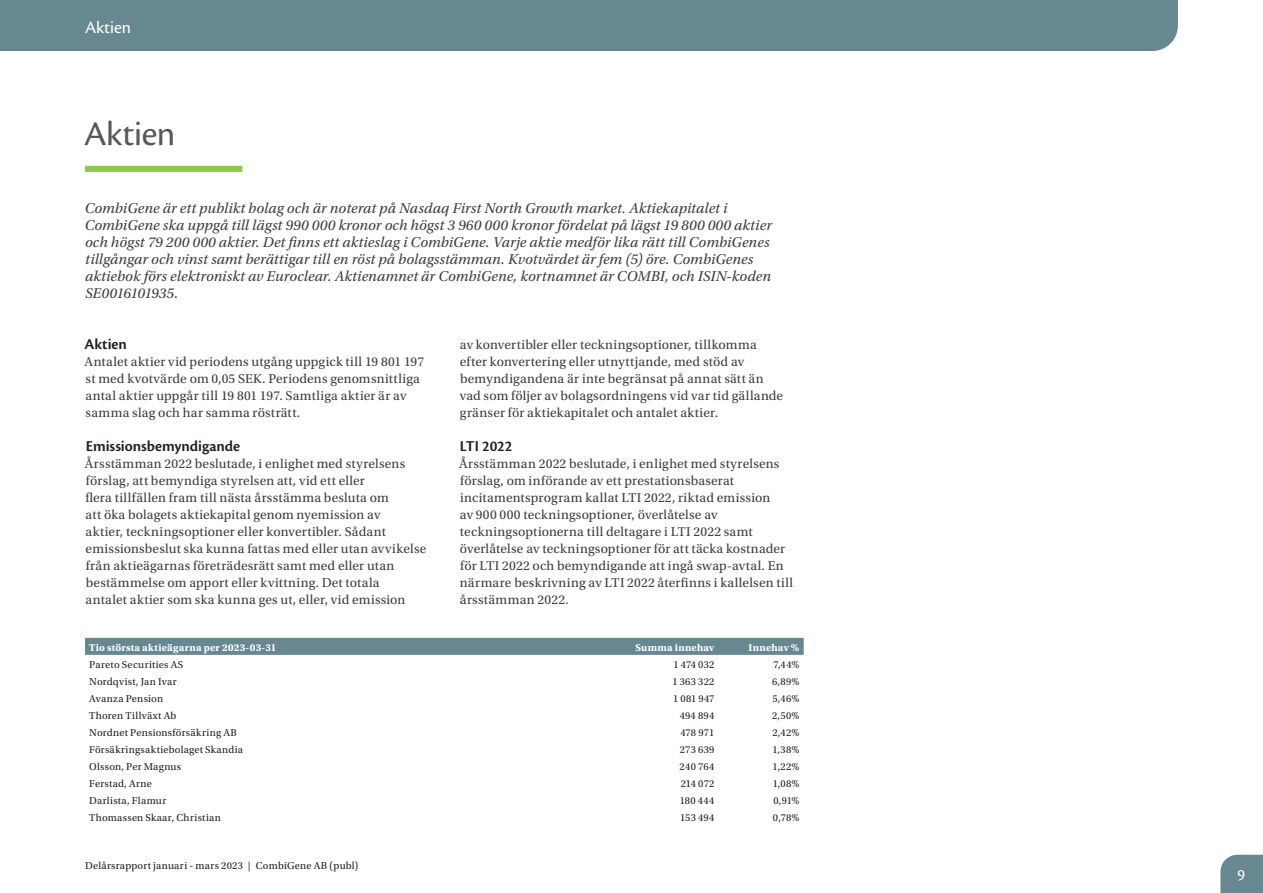
<style>
.page{position:relative;width:1263px;height:893px;background:#fff}
.page>*{position:absolute;margin:0;border:0;box-sizing:border-box;transform-origin:0 0}
.t1{font:36px "Cronos Pro";letter-spacing:-.01em;color:#57585a}
.t2{font:18px "Cronos Pro";letter-spacing:-.005em;color:#fff}
.t3{font:16.5px "Cronos Pro";color:#fff}
.t4{font:600 15.75px "Cronos Pro";color:#231f20}
.t5{font:italic 15px/17px "Utopia Std";letter-spacing:.005em;color:#3e3e3f}
.t6{font:13.5px/17px "Utopia Std";letter-spacing:.015em;color:#3e3e3f}
.t7{font:10.5px "Utopia Std";letter-spacing:.025em;color:#231f20}
.t8{font:700 10.5px "Utopia Std";letter-spacing:.02em;color:#fff}
</style>
<div class="page">
<div style="left:1220px;top:855px;width:43px;height:38px;background:#678890"></div>
<div style="left:85px;top:166px;width:157px;height:6px;background:#8dc74b"></div>
<div style="left:0;top:0;width:1178px;height:51px;background:#678890"></div>
<div style="left:85px;top:638px;width:719px;height:17px;background:#678890"></div>
<h2 class="t2" style="left:85px;top:17px;width:48px">Aktien</h2>
<h1 class="t1" style="left:84px;top:113px;width:93px">Aktien</h1>
<p class="t5" style="left:85px;top:199px;width:689px">CombiGene är ett publikt bolag och är noterat på Nasdaq First North Growth market. Aktiekapitalet i CombiGene ska uppgå till lägst 990 000 kronor och högst 3 960 000 kronor fördelat på lägst 19 800 000 aktier och högst 79 200 000 aktier. Det finns ett aktieslag i CombiGene. Varje aktie medför lika rätt till CombiGenes tillgångar och vinst samt berättigar till en röst på bolagsstämman. Kvotvärdet är fem (5) öre. CombiGenes aktiebok förs elektroniskt av Euroclear. Aktienamnet är CombiGene, kortnamnet är COMBI, och ISIN-koden SE0016101935.</p>
<p class="t4" style="left:84px;top:335px;width:44px">Aktien</p>
<p class="t6" style="left:85px;top:353px;width:341px">Antalet aktier vid periodens utgång uppgick till 19 801 197 st med kvotvärde om 0,05 SEK. Periodens genomsnittliga antal aktier uppgår till 19 801 197. Samtliga aktier är av samma slag och har samma rösträtt.</p>
<p class="t4" style="left:86px;top:437px;width:156px">Emissionsbemyndigande</p>
<p class="t6" style="left:85px;top:455px;width:343px">Årsstämman 2022 beslutade, i enlighet med styrelsens förslag, att bemyndiga styrelsen att, vid ett eller<br>flera tillfällen fram till nästa årsstämma besluta om<br>att öka bolagets aktiekapital genom nyemission av<br>aktier, teckningsoptioner eller konvertibler. Sådant emissionsbeslut ska kunna fattas med eller utan avvikelse från aktieägarnas företrädesrätt samt med eller utan bestämmelse om apport eller kvittning. Det totala<br>antalet aktier som ska kunna ges ut, eller, vid emission</p>
<p class="t6" style="left:460px;top:336px;width:325px">av konvertibler eller teckningsoptioner, tillkomma efter konvertering eller utnyttjande, med stöd av bemyndigandena är inte begränsat på annat sätt än vad som följer av bolagsordningens vid var tid gällande gränser för aktiekapitalet och antalet aktier.</p>
<p class="t4" style="left:460px;top:437px;width:54px">LTI 2022</p>
<p class="t6" style="left:459px;top:455px;width:336px">Årsstämman 2022 beslutade, i enlighet med styrelsens förslag, om införande av ett prestationsbaserat incitamentsprogram kallat LTI 2022, riktad emission<br>av 900 000 teckningsoptioner, överlåtelse av teckningsoptionerna till deltagare i LTI 2022 samt överlåtelse av teckningsoptioner för att täcka kostnader för LTI 2022 och bemyndigande att ingå swap-avtal. En närmare beskrivning av LTI 2022 återfinns i kallelsen till årsstämman 2022.</p>
<p class="t8" style="left:89px;top:641px;width:189px">Tio största aktieägarna per 2023-03-31</p>
<p class="t8" style="left:635px;top:641px;width:80px">Summa innehav</p>
<p class="t8" style="left:749px;top:641px;width:52px">Innehav %</p>
<p class="t7" style="left:89px;top:658px;width:95px">Pareto Securities AS</p>
<p class="t7" style="left:673px;top:658px;width:42px">1 474 032</p>
<p class="t7" style="left:773px;top:658px;width:28px">7,44%</p>
<p class="t7" style="left:89px;top:675px;width:89px">Nordqvist, Jan Ivar</p>
<p class="t7" style="left:672px;top:675px;width:43px">1 363 322</p>
<p class="t7" style="left:772px;top:675px;width:29px">6,89%</p>
<p class="t7" style="left:89px;top:693px;width:75px">Avanza Pension</p>
<p class="t7" style="left:673px;top:693px;width:43px">1 081 947</p>
<p class="t7" style="left:772px;top:693px;width:28px">5,46%</p>
<p class="t7" style="left:89px;top:710px;width:89px">Thoren Tillväxt Ab</p>
<p class="t7" style="left:680px;top:710px;width:36px">494 894</p>
<p class="t7" style="left:772px;top:710px;width:29px">2,50%</p>
<p class="t7" style="left:89px;top:727px;width:149px">Nordnet Pensionsförsäkring AB</p>
<p class="t7" style="left:680px;top:727px;width:35px">478 971</p>
<p class="t7" style="left:772px;top:727px;width:29px">2,42%</p>
<p class="t7" style="left:89px;top:744px;width:155px">Försäkringsaktiebolaget Skandia</p>
<p class="t7" style="left:680px;top:744px;width:36px">273 639</p>
<p class="t7" style="left:772px;top:744px;width:29px">1,38%</p>
<p class="t7" style="left:89px;top:761px;width:93px">Olsson, Per Magnus</p>
<p class="t7" style="left:680px;top:761px;width:36px">240 764</p>
<p class="t7" style="left:773px;top:761px;width:28px">1,22%</p>
<p class="t7" style="left:89px;top:778px;width:64px">Ferstad, Arne</p>
<p class="t7" style="left:681px;top:778px;width:35px">214 072</p>
<p class="t7" style="left:773px;top:778px;width:28px">1,08%</p>
<p class="t7" style="left:89px;top:795px;width:78px">Darlista, Flamur</p>
<p class="t7" style="left:680px;top:795px;width:36px">180 444</p>
<p class="t7" style="left:773px;top:795px;width:27px">0,91%</p>
<p class="t7" style="left:89px;top:812px;width:133px">Thomassen Skaar, Christian</p>
<p class="t7" style="left:680px;top:812px;width:36px">153 494</p>
<p class="t7" style="left:773px;top:812px;width:28px">0,78%</p>
<p class="t7" style="left:85px;top:860px;width:275px">Delårsrapport januari - mars 2023 | CombiGene AB (publ)</p>
<p class="t3" style="left:1237px;top:866px;width:9px">9</p>
</div>
